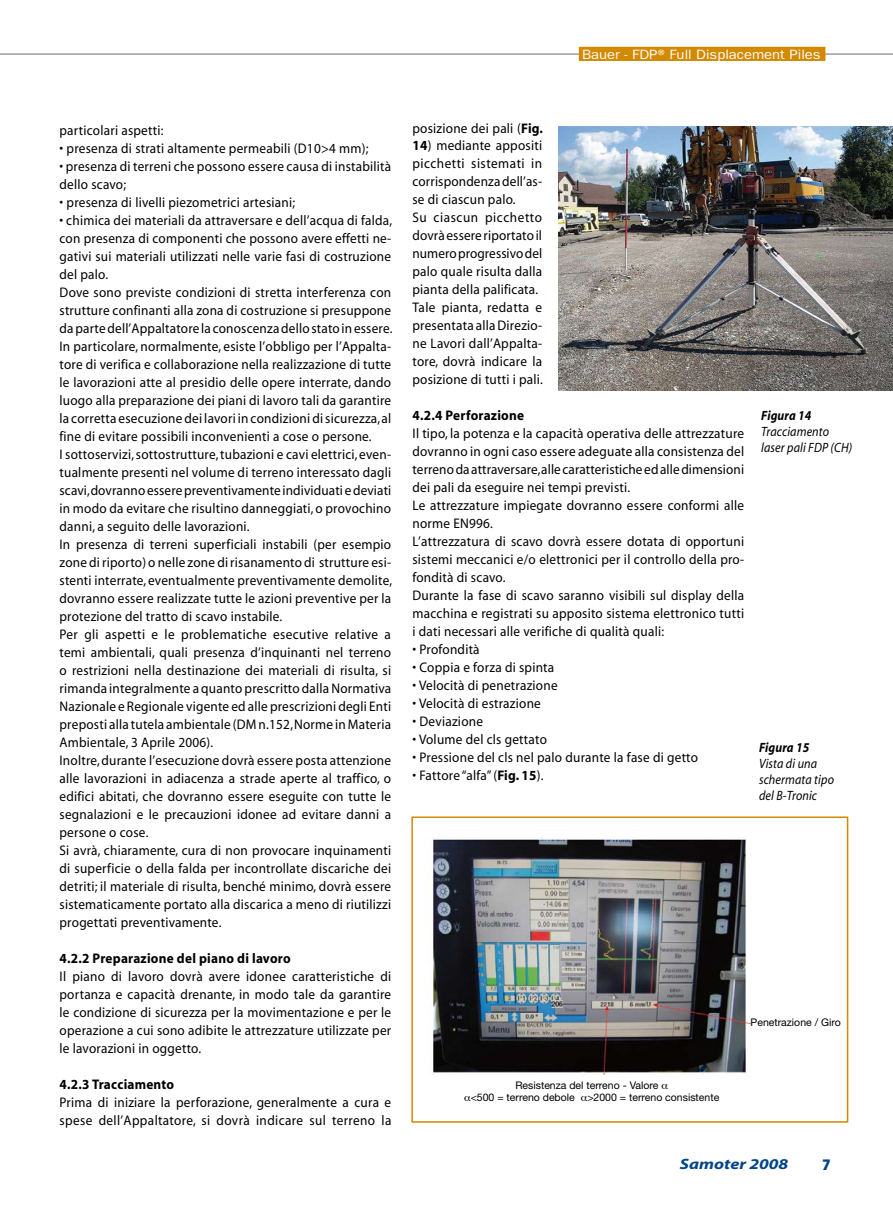
<style>
.page{position:relative;width:893px;height:1212px;background:#fff}
.page>*{position:absolute;margin:0;border:0;box-sizing:border-box;transform-origin:0 0}
.t1{font:italic 700 15px "Myriad";color:#004588;scale:1.2 1}
.t2{font:700 14.25px "Avant Garde";color:#004588}
.t3{font:13.95px/18px "Myriad";letter-spacing:.02em;color:#000;scale:.95 1}
.t4{font:700 13.95px "Myriad";letter-spacing:.02em;color:#000;scale:.95 1}
.t5{font:italic 13.5px/16.2px "Myriad";letter-spacing:.01em;color:#000;scale:.9 1}
.t6{font:13.5px "Franklin Gothic";color:#fff;scale:1.1 1}
.t7{font:italic 700 13.5px "Myriad";letter-spacing:.01em;color:#000;scale:.9 1}
.t8{font:10.5px/12.6px "Helvetica Neue";color:#000}
.s1{font-weight:700}
</style>
<div class="page">
<hr style="left:0;top:53px;width:893px;height:2px;background:#9c9d9f">
<div style="left:579px;top:47px;width:246px;height:14px;background:#d38900"></div>
<img style="left:432px;top:839px;width:320px;height:235px">
<img style="left:558px;top:127px;width:335px;height:263px">
<div style="left:411px;top:816px;width:437px;height:307px;border:2px solid #d38900"></div>
<p class="t6" style="left:582px;top:46px;width:218px">Bauer - FDP® Full Displacement Piles</p>
<p class="t3" style="left:60px;top:122px;width:111px">particolari aspetti:</p>
<p class="t3" style="left:60px;top:140px;width:327px">• presenza di strati altamente permeabili (D10&gt;4 mm);</p>
<p class="t3" style="left:60px;top:158px;width:351px">• presenza di terreni che possono essere causa di instabilità dello scavo;</p>
<p class="t3" style="left:60px;top:194px;width:250px">• presenza di livelli piezometrici artesiani;</p>
<p class="t3" style="left:60px;top:212px;width:352px">• chimica dei materiali da attraversare e dell’acqua di falda, con presenza di componenti che possono avere effetti ne&shy;gativi sui materiali utilizzati nelle varie fasi di costruzione del palo.<br>Dove sono previste condizioni di stretta interferenza con strutture confinanti alla zona di costruzione si presuppone da parte dell’Appaltatore la conoscenza dello stato in essere.<br>In particolare, normalmente, esiste l’obbligo per l’Appalta&shy;tore di verifica e collaborazione nella realizzazione di tutte le lavorazioni atte al presidio delle opere interrate, dando luogo alla preparazione dei piani di lavoro tali da garantire la corretta esecuzione dei lavori in condizioni di sicurezza, al fine di evitare possibili inconvenienti a cose o persone.<br>I sottoservizi, sottostrutture, tubazioni e cavi elettrici, even&shy;tualmente presenti nel volume di terreno interessato dagli scavi, dovranno essere preventivamente individuati e deviati in modo da evitare che risultino danneggiati, o provochino danni, a seguito delle lavorazioni.<br>In presenza di terreni superficiali instabili (per esempio zone di riporto) o nelle zone di risanamento di strutture esi&shy;stenti interrate, eventualmente preventivamente demolite, dovranno essere realizzate tutte le azioni preventive per la protezione del tratto di scavo instabile.<br>Per gli aspetti e le problematiche esecutive relative a temi ambientali, quali presenza d’inquinanti nel terreno o restrizioni nella destinazione dei materiali di risulta, si rimanda integralmente a quanto prescritto dalla Normativa Nazionale e Regionale vigente ed alle prescrizioni degli Enti preposti alla tutela ambientale (DM n.152, Norme in Materia Ambientale, 3 Aprile 2006).<br>Inoltre, durante l’esecuzione dovrà essere posta attenzione alle lavorazioni in adiacenza a strade aperte al traffico, o edifici abitati, che dovranno essere eseguite con tutte le segnalazioni e le precauzioni idonee ad evitare danni a persone o cose.<br>Si avrà, chiaramente, cura di non provocare inquinamenti di superficie o della falda per incontrollate discariche dei detriti; il materiale di risulta, benché minimo, dovrà essere sistematicamente portato alla discarica a meno di riutilizzi progettati preventivamente.</p>
<p class="t4" style="left:60px;top:951px;width:245px">4.2.2 Preparazione del piano di lavoro</p>
<p class="t3" style="left:60px;top:968px;width:351px;text-align:justify">Il piano di lavoro dovrà avere idonee caratteristiche di portanza e capacità drenante, in modo tale da garantire le condizione di sicurezza per la movimentazione e per le operazione a cui sono adibite le attrezzature utilizzate per le lavorazioni in oggetto.</p>
<p class="t4" style="left:60px;top:1077px;width:122px">4.2.3 Tracciamento</p>
<p class="t3" style="left:60px;top:1094px;width:351px">Prima di iniziare la perforazione, generalmente a cura e spese dell’Appaltatore, si dovrà indicare sul terreno la</p>
<p class="t3" style="left:412px;top:119px;width:139px">posizione dei pali (<span class="s1">Fig.</span></p>
<p class="t3" style="left:412px;top:137px;width:139px"><span class="s1">14</span>) mediante appositi picchetti sistemati in corrispondenza dell’as&shy;se di ciascun palo.<br>Su ciascun picchetto dovrà essere riportato il numero progressivo del palo quale risulta dalla pianta della palificata.<br>Tale pianta, redatta e presentata alla Direzio&shy;ne Lavori dall’Appalta&shy;tore, dovrà indicare la posizione di tutti i pali.</p>
<p class="t4" style="left:412px;top:409px;width:119px">4.2.4 Perforazione</p>
<p class="t3" style="left:412px;top:425px;width:351px">Il tipo, la potenza e la capacità operativa delle attrezzature dovranno in ogni caso essere adeguate alla consistenza del terreno da attraversare, alle caratteristiche ed alle dimensioni dei pali da eseguire nei tempi previsti.<br>Le attrezzature impiegate dovranno essere conformi alle norme EN996.<br>L’attrezzatura di scavo dovrà essere dotata di opportuni sistemi meccanici e/o elettronici per il controllo della pro&shy;fondità di scavo.<br>Durante la fase di scavo saranno visibili sul display della macchina e registrati su apposito sistema elettronico tutti i dati necessari alle verifiche di qualità quali:</p>
<p class="t3" style="left:412px;top:641px;width:72px">• Profondità</p>
<p class="t3" style="left:412px;top:659px;width:151px">• Coppia e forza di spinta</p>
<p class="t3" style="left:412px;top:677px;width:154px">• Velocità di penetrazione</p>
<p class="t3" style="left:412px;top:695px;width:137px">• Velocità di estrazione</p>
<p class="t3" style="left:412px;top:713px;width:76px">• Deviazione</p>
<p class="t3" style="left:412px;top:731px;width:143px">• Volume del cls gettato</p>
<p class="t3" style="left:412px;top:749px;width:302px">• Pressione del cls nel palo durante la fase di getto</p>
<p class="t3" style="left:412px;top:767px;width:139px">• Fattore “alfa” (<span class="s1">Fig. 15</span>).</p>
<p class="t7" style="left:761px;top:408px;width:57px">Figura 14</p>
<p class="t5" style="left:761px;top:424px;width:103px">Tracciamento laser pali FDP (CH)</p>
<p class="t7" style="left:759px;top:740px;width:57px">Figura 15</p>
<p class="t5" style="left:759px;top:756px;width:85px">Vista di una schermata tipo del B-Tronic</p>
<p class="t8" style="left:471px;top:1078px;width:250px;text-indent:45px">Resistenza del terreno - Valore<br>&lt;500 = terreno debole &gt;2000 = terreno consistente</p>
<p class="t8" style="left:751px;top:1016px;width:92px">Penetrazione / Giro</p>
<p class="t1" style="left:680px;top:1156px;width:92px">Samoter 2008</p>
<p class="t2" style="left:822px;top:1155px;width:10px">7</p>
</div>
